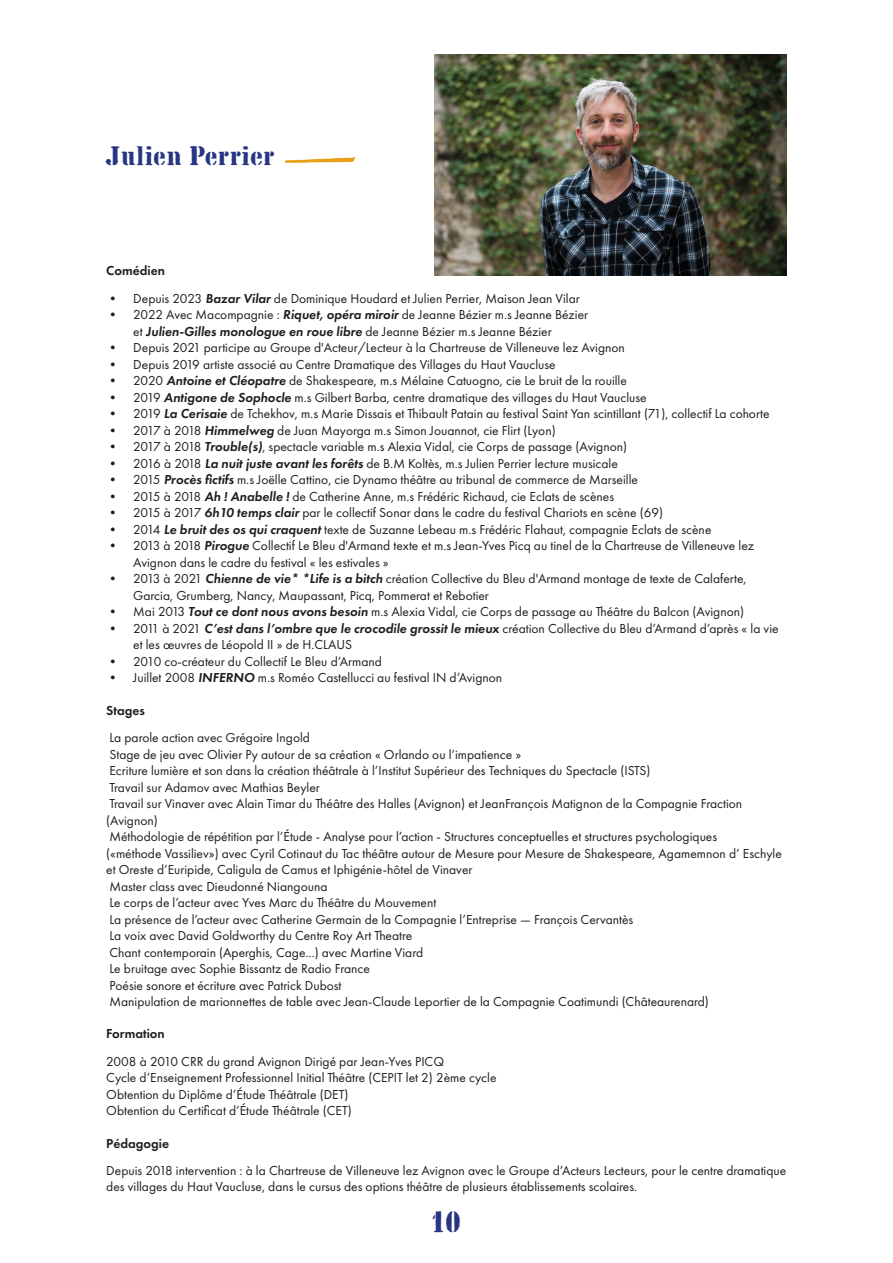
<style>
.page{position:relative;width:893px;height:1263px;background:#fff}
.page>*{position:absolute;margin:0;border:0;box-sizing:border-box;transform-origin:0 0}
.t1{font:30px "Chaillot";color:#283583}
.t2{font:27px "Chaillot";letter-spacing:.01em;color:#283583}
.t3{font:13.5px/16.5px "Futura PT";color:#1d1d1b}
.t4{font:600 13.5px "Futura PT";color:#1d1d1b}
.s1{font-weight:600;font-style:italic}
</style>
<div class="page">
<img style="left:284px;top:157px;width:71px;height:6px">
<img style="left:435px;top:54px;width:352px;height:222px">
<p class="t2" style="left:106px;top:140px;width:170px">Julien Perrier</p>
<p class="t4" style="left:106px;top:262px;width:60px">Comédien</p>
<p class="t3" style="left:106px;top:290px;width:475px">• Depuis 2023 <span class="s1">Bazar Vilar</span> de Dominique Houdard et Julien Perrier, Maison Jean Vilar</p>
<p class="t3" style="left:133px;top:306px;width:456px;text-indent:-27px">• 2022 Avec Macompagnie : <span class="s1">Riquet, opéra miroir</span> de Jeanne Bézier m.s Jeanne Bézier et <span class="s1">Julien-Gilles monologue en roue libre</span> de Jeanne Bézier m.s Jeanne Bézier</p>
<p class="t3" style="left:106px;top:339px;width:520px">• Depuis 2021 participe au Groupe d'Acteur/Lecteur à la Chartreuse de Villeneuve lez Avignon</p>
<p class="t3" style="left:106px;top:356px;width:451px">• Depuis 2019 artiste associé au Centre Dramatique des Villages du Haut Vaucluse</p>
<p class="t3" style="left:106px;top:372px;width:522px">• 2020 <span class="s1">Antoine et Cléopatre</span> de Shakespeare, m.s Mélaine Catuogno, cie Le bruit de la rouille</p>
<p class="t3" style="left:106px;top:389px;width:542px">• 2019 <span class="s1">Antigone de Sophocle</span> m.s Gilbert Barba, centre dramatique des villages du Haut Vaucluse</p>
<p class="t3" style="left:106px;top:405px;width:665px">• 2019 <span class="s1">La Cerisaie</span> de Tchekhov, m.s Marie Dissais et Thibault Patain au festival Saint Yan scintillant (71), collectif La cohorte</p>
<p class="t3" style="left:106px;top:422px;width:451px">• 2017 à 2018 <span class="s1">Himmelweg</span> de Juan Mayorga m.s Simon Jouannot, cie Flirt (Lyon)</p>
<p class="t3" style="left:106px;top:438px;width:522px">• 2017 à 2018 <span class="s1">Trouble(s)</span>, spectacle variable m.s Alexia Vidal, cie Corps de passage (Avignon)</p>
<p class="t3" style="left:106px;top:455px;width:513px">• 2016 à 2018 <span class="s1">La nuit juste avant les forêts</span> de B.M Koltès, m.s Julien Perrier lecture musicale</p>
<p class="t3" style="left:106px;top:471px;width:533px">• 2015 <span class="s1">Procès fictifs</span> m.s Joëlle Cattino, cie Dynamo théâtre au tribunal de commerce de Marseille</p>
<p class="t3" style="left:106px;top:488px;width:509px">• 2015 à 2018 <span class="s1">Ah ! Anabelle !</span> de Catherine Anne, m.s Frédéric Richaud, cie Eclats de scènes</p>
<p class="t3" style="left:106px;top:504px;width:558px">• 2015 à 2017 <span class="s1">6h10 temps clair</span> par le collectif Sonar dans le cadre du festival Chariots en scène (69)</p>
<p class="t3" style="left:106px;top:521px;width:607px">• 2014 <span class="s1">Le bruit des os qui craquent</span> texte de Suzanne Lebeau m.s Frédéric Flahaut, compagnie Eclats de scène</p>
<p class="t3" style="left:133px;top:537px;width:622px;text-indent:-27px">• 2013 à 2018 <span class="s1">Pirogue</span> Collectif Le Bleu d'Armand texte et m.s Jean-Yves Picq au tinel de la Chartreuse de Villeneuve lez<br>Avignon dans le cadre du festival « les estivales »</p>
<p class="t3" style="left:133px;top:570px;width:615px;text-indent:-27px">• 2013 à 2021 <span class="s1">Chienne de vie* *Life is a bitch</span> création Collective du Bleu d'Armand montage de texte de Calaferte,<br>Garcia, Grumberg, Nancy, Maupassant, Picq, Pommerat et Rebotier</p>
<p class="t3" style="left:106px;top:603px;width:639px">• Mai 2013 <span class="s1">Tout ce dont nous avons besoin</span> m.s Alexia Vidal, cie Corps de passage au Théâtre du Balcon (Avignon)</p>
<p class="t3" style="left:133px;top:620px;width:647px;text-indent:-27px">• 2011 à 2021 <span class="s1">C’est dans l’ombre que le crocodile grossit le mieux</span> création Collective du Bleu d’Armand d’après « la vie et les œuvres de Léopold II » de H.CLAUS</p>
<p class="t3" style="left:106px;top:653px;width:277px">• 2010 co-créateur du Collectif Le Bleu d’Armand</p>
<p class="t3" style="left:106px;top:669px;width:397px">• Juillet 2008 <span class="s1">INFERNO</span> m.s Roméo Castellucci au festival IN d’Avignon</p>
<p class="t4" style="left:106px;top:702px;width:40px">Stages</p>
<p class="t3" style="left:109px;top:729px;width:202px">La parole action avec Grégoire Ingold</p>
<p class="t3" style="left:109px;top:746px;width:413px">Stage de jeu avec Olivier Py autour de sa création « Orlando ou l’impatience »</p>
<p class="t3" style="left:109px;top:762px;width:543px">Ecriture lumière et son dans la création théâtrale à l’Institut Supérieur des Techniques du Spectacle (ISTS)</p>
<p class="t3" style="left:109px;top:779px;width:212px">Travail sur Adamov avec Mathias Beyler</p>
<p class="t3" style="left:106px;top:795px;width:637px">Travail sur Vinaver avec Alain Timar du Théâtre des Halles (Avignon) et JeanFrançois Matignon de la Compagnie Fraction (Avignon)</p>
<p class="t3" style="left:106px;top:828px;width:677px">Méthodologie de répétition par l’Étude - Analyse pour l’action - Structures conceptuelles et structures psychologiques<br>(«méthode Vassiliev») avec Cyril Cotinaut du Tac théâtre autour de Mesure pour Mesure de Shakespeare, Agamemnon d’ Eschyle et Oreste d’Euripide, Caligula de Camus et Iphigénie-hôtel de Vinaver</p>
<p class="t3" style="left:109px;top:878px;width:220px">Master class avec Dieudonné Niangouna</p>
<p class="t3" style="left:109px;top:894px;width:328px">Le corps de l’acteur avec Yves Marc du Théâtre du Mouvement</p>
<p class="t3" style="left:109px;top:911px;width:525px">La présence de l’acteur avec Catherine Germain de la Compagnie l’Entreprise — François Cervantès</p>
<p class="t3" style="left:109px;top:927px;width:304px">La voix avec David Goldworthy du Centre Roy Art Theatre</p>
<p class="t3" style="left:109px;top:944px;width:315px">Chant contemporain (Aperghis, Cage...) avec Martine Viard</p>
<p class="t3" style="left:109px;top:960px;width:262px">Le bruitage avec Sophie Bissantz de Radio France</p>
<p class="t3" style="left:109px;top:977px;width:234px">Poésie sonore et écriture avec Patrick Dubost</p>
<p class="t3" style="left:109px;top:993px;width:601px">Manipulation de marionnettes de table avec Jean-Claude Leportier de la Compagnie Coatimundi (Châteaurenard)</p>
<p class="t4" style="left:106px;top:1025px;width:60px">Formation</p>
<p class="t3" style="left:106px;top:1053px;width:339px">2008 à 2010 CRR du grand Avignon Dirigé par Jean-Yves PICQ</p>
<p class="t3" style="left:106px;top:1069px;width:392px">Cycle d’Enseignement Professionnel Initial Théâtre (CEPIT let 2) 2ème cycle</p>
<p class="t3" style="left:106px;top:1086px;width:244px">Obtention du Diplôme d’Étude Théâtrale (DET)</p>
<p class="t3" style="left:106px;top:1102px;width:247px">Obtention du Certificat d’Étude Théâtrale (CET)</p>
<p class="t4" style="left:106px;top:1135px;width:64px">Pédagogie</p>
<p class="t3" style="left:106px;top:1162px;width:681px">Depuis 2018 intervention : à la Chartreuse de Villeneuve lez Avignon avec le Groupe d’Acteurs Lecteurs, pour le centre dramatique des villages du Haut Vaucluse, dans le cursus des options théâtre de plusieurs établissements scolaires.</p>
<p class="t1" style="left:432px;top:1204px;width:31px">10</p>
</div>
